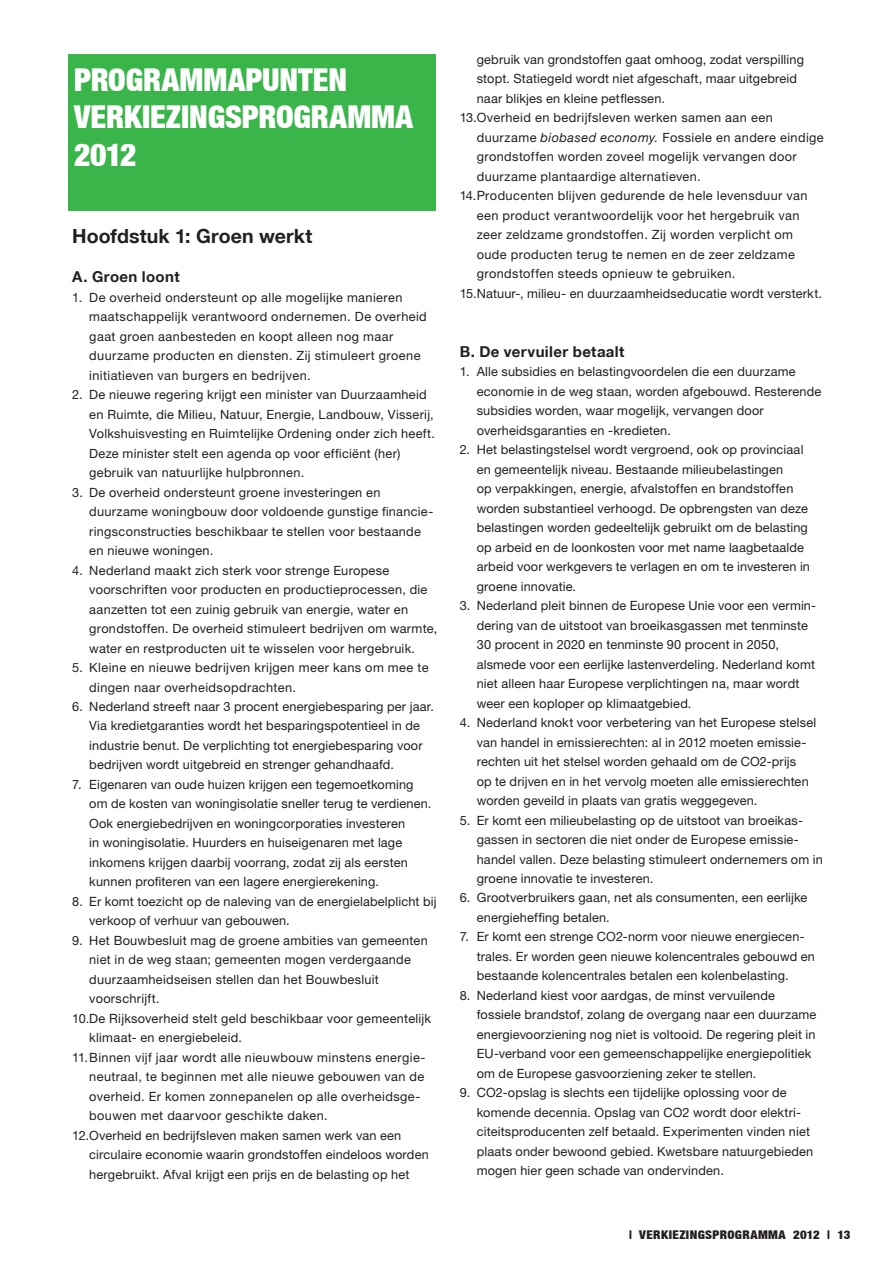
<style>
.page{position:relative;width:893px;height:1263px;background:#fff}
.page>*{position:absolute;margin:0;border:0;box-sizing:border-box;transform-origin:0 0}
.t1{font:900 condensed 31.5px "Helvetica Neue LT";color:#fff}
.t2{font:700 19.5px "Helvetica Neue LT";letter-spacing:.005em;color:#231f20}
.t3{font:700 15px "Helvetica Neue LT";letter-spacing:.025em;color:#231f20}
.t4{font:12.75px/19.5px "Helvetica Neue LT";letter-spacing:.015em;color:#231f20}
.t5{font:12.75px "Helvetica Neue LT";letter-spacing:.035em;color:#231f20}
.t6{font:900 condensed 12px "Helvetica Neue LT";letter-spacing:.025em;color:#231f20;scale:1.07 1}
.s1{font-style:italic}
</style>
<div class="page">
<div style="left:68px;top:54px;width:368px;height:156px;background:#3ab54a"></div>
<h1 class="t1" style="left:74px;top:60px;width:173px">PROG RAMMAPUN</h1>
<h1 class="t1" style="left:298px;top:60px;width:32px">TEN</h1>
<h1 class="t1" style="left:74px;top:98px;width:124px">VERKIEZINGSP</h1>
<h1 class="t1" style="left:258px;top:98px;width:157px">ROG RAMMA</h1>
<h1 class="t1" style="left:74px;top:136px;width:64px">2012</h1>
<h2 class="t2" style="left:72px;top:224px;width:242px">Hoofdstuk 1: Groen werkt</h2>
<p class="t3" style="left:72px;top:267px;width:109px">A. Groen loont</p>
<p class="t4" style="left:89px;top:287px;width:339px;text-indent:-17px">1. De overheid ondersteunt op alle mogelijke manieren maatschappelijk verantwoord ondernemen. De overheid gaat groen aanbesteden en koopt alleen nog maar duurzame producten en diensten. Zij stimuleert groene initiatieven van burgers en bedrijven.</p>
<p class="t4" style="left:89px;top:385px;width:347px;text-indent:-17px">2. De nieuwe regering krijgt een minister van Duurzaamheid en Ruimte, die Milieu, Natuur, Energie, Landbouw, Visserij, Volkshuisvesting en Ruimtelijke Ordening onder zich heeft.<br>Deze minister stelt een agenda op voor efficiënt (her) gebruik van natuurlijke hulpbronnen.</p>
<p class="t4" style="left:89px;top:482px;width:345px;text-indent:-17px">3. De overheid ondersteunt groene investeringen en duurzame woningbouw door voldoende gunstige financie&shy;ringsconstructies beschikbaar te stellen voor bestaande en nieuwe woningen.</p>
<p class="t4" style="left:89px;top:560px;width:350px;text-indent:-17px">4. Nederland maakt zich sterk voor strenge Europese voorschriften voor producten en productieprocessen, die aanzetten tot een zuinig gebruik van energie, water en grondstoffen. De overheid stimuleert bedrijven om warmte, water en restproducten uit te wisselen voor hergebruik.</p>
<p class="t4" style="left:89px;top:657px;width:341px;text-indent:-17px">5. Kleine en nieuwe bedrijven krijgen meer kans om mee te dingen naar overheidsopdrachten.</p>
<p class="t4" style="left:89px;top:696px;width:346px;text-indent:-17px">6. Nederland streeft naar 3 procent energiebesparing per jaar.<br>Via kredietgaranties wordt het besparingspotentieel in de industrie benut. De verplichting tot energiebesparing voor bedrijven wordt uitgebreid en strenger gehandhaafd.</p>
<p class="t4" style="left:89px;top:774px;width:344px;text-indent:-17px">7. Eigenaren van oude huizen krijgen een tegemoetkoming om de kosten van woningisolatie sneller terug te verdienen.<br>Ook energiebedrijven en woningcorporaties investeren<br>in woningisolatie. Huurders en huiseigenaren met lage inkomens krijgen daarbij voorrang, zodat zij als eersten kunnen profiteren van een lagere energierekening.</p>
<p class="t4" style="left:89px;top:891px;width:349px;text-indent:-17px">8. Er komt toezicht op de naleving van de energielabelplicht bij verkoop of verhuur van gebouwen.</p>
<p class="t4" style="left:72px;top:930px;width:357px">9. Het Bouwbesluit mag de groene ambities van gemeenten</p>
<p class="t4" style="left:89px;top:950px;width:323px">niet in de weg staan; gemeenten mogen verdergaande</p>
<p class="t4" style="left:89px;top:969px;width:291px">duurzaamheidseisen stellen dan het Bouwbesluit</p>
<p class="t4" style="left:89px;top:989px;width:72px">voorschrijft.</p>
<p class="t4" style="left:72px;top:1008px;width:360px">10.De Rijksoverheid stelt geld beschikbaar voor gemeentelijk</p>
<p class="t4" style="left:89px;top:1028px;width:154px">klimaat- en energiebeleid.</p>
<p class="t4" style="left:72px;top:1047px;width:355px">11.Binnen vijf jaar wordt alle nieuwbouw minstens energie-</p>
<p class="t4" style="left:89px;top:1067px;width:336px">neutraal, te beginnen met alle nieuwe gebouwen van de</p>
<p class="t4" style="left:89px;top:1086px;width:332px">overheid. Er komen zonnepanelen op alle overheidsge-</p>
<p class="t4" style="left:89px;top:1106px;width:240px">bouwen met daarvoor geschikte daken.</p>
<p class="t4" style="left:72px;top:1125px;width:331px">12.Overheid en bedrijfsleven maken samen werk van een</p>
<p class="t4" style="left:89px;top:1145px;width:341px">circulaire economie waarin grondstoffen eindeloos worden</p>
<p class="t4" style="left:89px;top:1164px;width:322px">hergebruikt. Afval krijgt een prijs en de belasting op het</p>
<p class="t4" style="left:477px;top:49px;width:329px">gebruik van grondstoffen gaat omhoog, zodat verspilling</p>
<p class="t4" style="left:477px;top:69px;width:322px">stopt. Statiegeld wordt niet afgeschaft, maar uitgebreid</p>
<p class="t4" style="left:477px;top:88px;width:190px">naar blikjes en kleine petflessen.</p>
<p class="t5" style="left:460px;top:110px;width:315px">13.Overheid en bedrijfsleven werken samen aan een</p>
<p class="t4" style="left:477px;top:127px;width:349px">duurzame <span class="s1">biobased economy.</span> Fossiele en andere eindige</p>
<p class="t4" style="left:477px;top:147px;width:322px">grondstoffen worden zoveel mogelijk vervangen door</p>
<p class="t4" style="left:477px;top:166px;width:226px">duurzame plantaardige alternatieven.</p>
<p class="t4" style="left:460px;top:186px;width:349px">14.Producenten blijven gedurende de hele levensduur van</p>
<p class="t5" style="left:477px;top:208px;width:324px">een product verantwoordelijk voor het hergebruik van</p>
<p class="t4" style="left:477px;top:225px;width:318px">zeer zeldzame grondstoffen. Zij worden verplicht om</p>
<p class="t5" style="left:477px;top:247px;width:320px">oude producten terug te nemen en de zeer zeldzame</p>
<p class="t4" style="left:477px;top:264px;width:260px">grondstoffen steeds opnieuw te gebruiken.</p>
<p class="t4" style="left:460px;top:283px;width:364px">15.Natuur-, milieu- en duurzaamheidseducatie wordt versterkt.</p>
<p class="t3" style="left:460px;top:342px;width:166px">B. De vervuiler betaalt</p>
<p class="t4" style="left:477px;top:362px;width:346px;text-indent:-17px">1. Alle subsidies en belastingvoordelen die een duurzame economie in de weg staan, worden afgebouwd. Resterende subsidies worden, waar mogelijk, vervangen door overheidsgaranties en -kredieten.</p>
<p class="t4" style="left:477px;top:440px;width:335px;text-indent:-17px">2. Het belastingstelsel wordt vergroend, ook op provinciaal en gemeentelijk niveau. Bestaande milieubelastingen<br>op verpakkingen, energie, afvalstoffen en brandstoffen worden substantieel verhoogd. De opbrengsten van deze belastingen worden gedeeltelijk gebruikt om de belasting op arbeid en de loonkosten voor met name laagbetaalde arbeid voor werkgevers te verlagen en om te investeren in groene innovatie.</p>
<p class="t4" style="left:477px;top:596px;width:341px;text-indent:-17px">3. Nederland pleit binnen de Europese Unie voor een vermin&shy;dering van de uitstoot van broeikasgassen met tenminste 30 procent in 2020 en tenminste 90 procent in 2050, alsmede voor een eerlijke lastenverdeling. Nederland komt niet alleen haar Europese verplichtingen na, maar wordt weer een koploper op klimaatgebied.</p>
<p class="t4" style="left:477px;top:712px;width:341px;text-indent:-17px">4. Nederland knokt voor verbetering van het Europese stelsel van handel in emissierechten: al in 2012 moeten emissie&shy;rechten uit het stelsel worden gehaald om de CO2-prijs<br>op te drijven en in het vervolg moeten alle emissierechten worden geveild in plaats van gratis weggegeven.</p>
<p class="t4" style="left:477px;top:810px;width:348px;text-indent:-17px">5. Er komt een milieubelasting op de uitstoot van broeikas&shy;gassen in sectoren die niet onder de Europese emissie&shy;handel vallen. Deze belasting stimuleert ondernemers om in groene innovatie te investeren.</p>
<p class="t4" style="left:477px;top:888px;width:332px;text-indent:-17px">6. Grootverbruikers gaan, net als consumenten, een eerlijke energieheffing betalen.</p>
<p class="t4" style="left:477px;top:927px;width:340px;text-indent:-17px">7. Er komt een strenge CO2-norm voor nieuwe energiecen&shy;trales. Er worden geen nieuwe kolencentrales gebouwd en bestaande kolencentrales betalen een kolenbelasting.</p>
<p class="t4" style="left:477px;top:985px;width:341px;text-indent:-17px">8. Nederland kiest voor aardgas, de minst vervuilende fossiele brandstof, zolang de overgang naar een duurzame energievoorziening nog niet is voltooid. De regering pleit in EU-verband voor een gemeenschappelijke energiepolitiek om de Europese gasvoorziening zeker te stellen.</p>
<p class="t4" style="left:477px;top:1083px;width:338px;text-indent:-17px">9. CO2-opslag is slechts een tijdelijke oplossing voor de komende decennia. Opslag van CO2 wordt door elektri&shy;citeitsproducenten zelf betaald. Experimenten vinden niet plaats onder bewoond gebied. Kwetsbare natuurgebieden mogen hier geen schade van ondervinden.</p>
<p class="t6" style="left:629px;top:1227px;width:61px">| VERKIEZINGSP</p>
<p class="t6" style="left:720px;top:1227px;width:124px">ROGRAMMA 2012 | 13</p>
</div>
